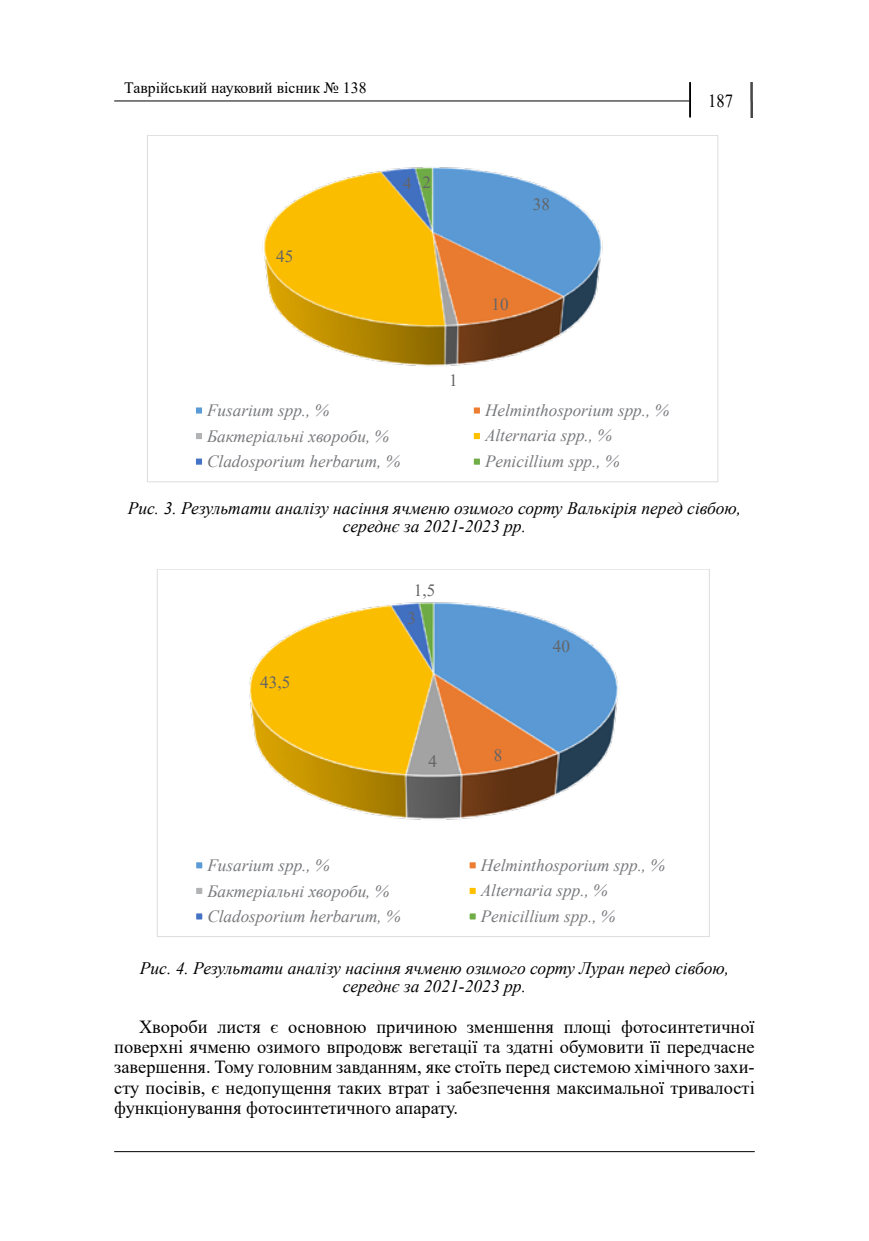
<style>
.page{position:relative;width:869px;height:1241px;background:#fff}
.page>*{position:absolute;margin:0;border:0;box-sizing:border-box;transform-origin:0 0}
.t1{font:18.38px/20.3px "Times New Roman";color:#000;text-align:justify}
.t2{font:18.38px "Times New Roman";color:#000;scale:.9 1}
.t3{font:italic 17.5px/18.4px "Times New Roman";color:#000;text-align:center}
.t4{font:italic 17.15px "Times New Roman";color:#77787b}
.t5{font:17.15px "Times New Roman";color:#636467}
.t6{font:15.75px "Times New Roman";color:#000}
</style>
<div class="page">
<hr style="left:114px;top:1150px;width:640px;height:1px;background:#000">
<hr style="left:114px;top:100px;width:574px;height:1px;background:#000">
<hr style="left:688px;top:82px;width:2px;height:35px;background:#000">
<img style="left:750px;top:82px;width:3px;height:35px">
<img style="left:262px;top:167px;width:341px;height:199px">
<div style="left:195px;top:406px;width:8px;height:9px;background:#5b9bd5"></div>
<div style="left:193px;top:405px;width:11px;height:11px;border:2px solid #fff"></div>
<div style="left:472px;top:406px;width:9px;height:9px;background:#ed7d31"></div>
<div style="left:471px;top:405px;width:11px;height:11px;border:2px solid #fff"></div>
<div style="left:195px;top:432px;width:8px;height:8px;background:#b1b3b5"></div>
<div style="left:193px;top:430px;width:11px;height:11px;border:2px solid #fff"></div>
<div style="left:472px;top:432px;width:9px;height:8px;background:#ffc000"></div>
<div style="left:471px;top:430px;width:11px;height:11px;border:2px solid #fff"></div>
<div style="left:195px;top:457px;width:8px;height:9px;background:#4472c4"></div>
<div style="left:193px;top:456px;width:11px;height:11px;border:2px solid #fff"></div>
<div style="left:472px;top:457px;width:9px;height:9px;background:#70ad47"></div>
<div style="left:471px;top:456px;width:11px;height:11px;border:2px solid #fff"></div>
<img style="left:249px;top:602px;width:369px;height:218px">
<svg style="left:197px;top:862px;width:5px;height:5px"></svg>
<div style="left:194px;top:859px;width:11px;height:11px;border:2px solid #fff"></div>
<svg style="left:470px;top:862px;width:5px;height:5px"></svg>
<div style="left:467px;top:859px;width:11px;height:11px;border:2px solid #fff"></div>
<div style="left:195px;top:886px;width:8px;height:9px;background:#b1b3b5"></div>
<div style="left:194px;top:885px;width:11px;height:11px;border:2px solid #fff"></div>
<div style="left:468px;top:886px;width:8px;height:9px;background:#ffc000"></div>
<div style="left:467px;top:885px;width:11px;height:11px;border:2px solid #fff"></div>
<svg style="left:197px;top:913px;width:5px;height:5px"></svg>
<div style="left:194px;top:910px;width:11px;height:11px;border:2px solid #fff"></div>
<svg style="left:470px;top:913px;width:5px;height:5px"></svg>
<div style="left:467px;top:910px;width:11px;height:11px;border:2px solid #fff"></div>
<p class="t6" style="left:124px;top:77px;width:244px">Таврійський науковий вісник № 138</p>
<p class="t5" style="left:276px;top:244px;width:19px">45</p>
<p class="t5" style="left:403px;top:171px;width:29px">4 2</p>
<p class="t5" style="left:449px;top:368px;width:10px">1</p>
<p class="t5" style="left:532px;top:192px;width:19px">38</p>
<p class="t5" style="left:491px;top:292px;width:19px">10</p>
<p class="t2" style="left:707px;top:88px;width:29px">187</p>
<p class="t4" style="left:207px;top:398px;width:123px">Fusarium spp., %</p>
<p class="t4" style="left:485px;top:398px;width:185px">Helminthosporium spp., %</p>
<p class="t4" style="left:207px;top:424px;width:183px">Бактеріальні хвороби, %</p>
<p class="t4" style="left:485px;top:424px;width:128px">Alternaria spp., %</p>
<p class="t4" style="left:207px;top:449px;width:194px">Cladosporium herbarum, %</p>
<p class="t4" style="left:485px;top:449px;width:136px">Penicillium spp., %</p>
<p class="t3" style="left:128px;top:498px;width:615px">Рис. 3. Результати аналізу насіння ячменю озимого сорту Валькірія перед сівбою, середнє за 2021-2023 рр.</p>
<p class="t5" style="left:413px;top:578px;width:23px">1,5</p>
<p class="t5" style="left:260px;top:670px;width:32px">43,5</p>
<p class="t5" style="left:407px;top:605px;width:10px">3</p>
<p class="t5" style="left:428px;top:749px;width:10px">4</p>
<p class="t5" style="left:493px;top:742px;width:10px">8</p>
<p class="t5" style="left:552px;top:634px;width:19px">40</p>
<p class="t4" style="left:207px;top:853px;width:123px">Fusarium spp., %</p>
<p class="t4" style="left:480px;top:853px;width:185px">Helminthosporium spp., %</p>
<p class="t4" style="left:207px;top:879px;width:183px">Бактеріальні хвороби, %</p>
<p class="t4" style="left:480px;top:878px;width:128px">Alternaria spp., %</p>
<p class="t4" style="left:207px;top:904px;width:194px">Cladosporium herbarum, %</p>
<p class="t4" style="left:480px;top:904px;width:136px">Penicillium spp., %</p>
<p class="t3" style="left:140px;top:958px;width:590px">Рис. 4. Результати аналізу насіння ячменю озимого сорту Луран перед сівбою, середнє за 2021-2023 рр.</p>
<p class="t1" style="left:114px;top:1015px;width:641px;text-indent:25px">Хвороби листя є основною причиною зменшення площі фотосинтетичної поверхні ячменю озимого впродовж вегетації та здатні обумовити її передчасне завершення. Тому головним завданням, яке стоїть перед системою хімічного захи&shy;сту посівів, є недопущення таких втрат і забезпечення максимальної тривалості функціонування фотосинтетичного апарату.</p>
</div>
